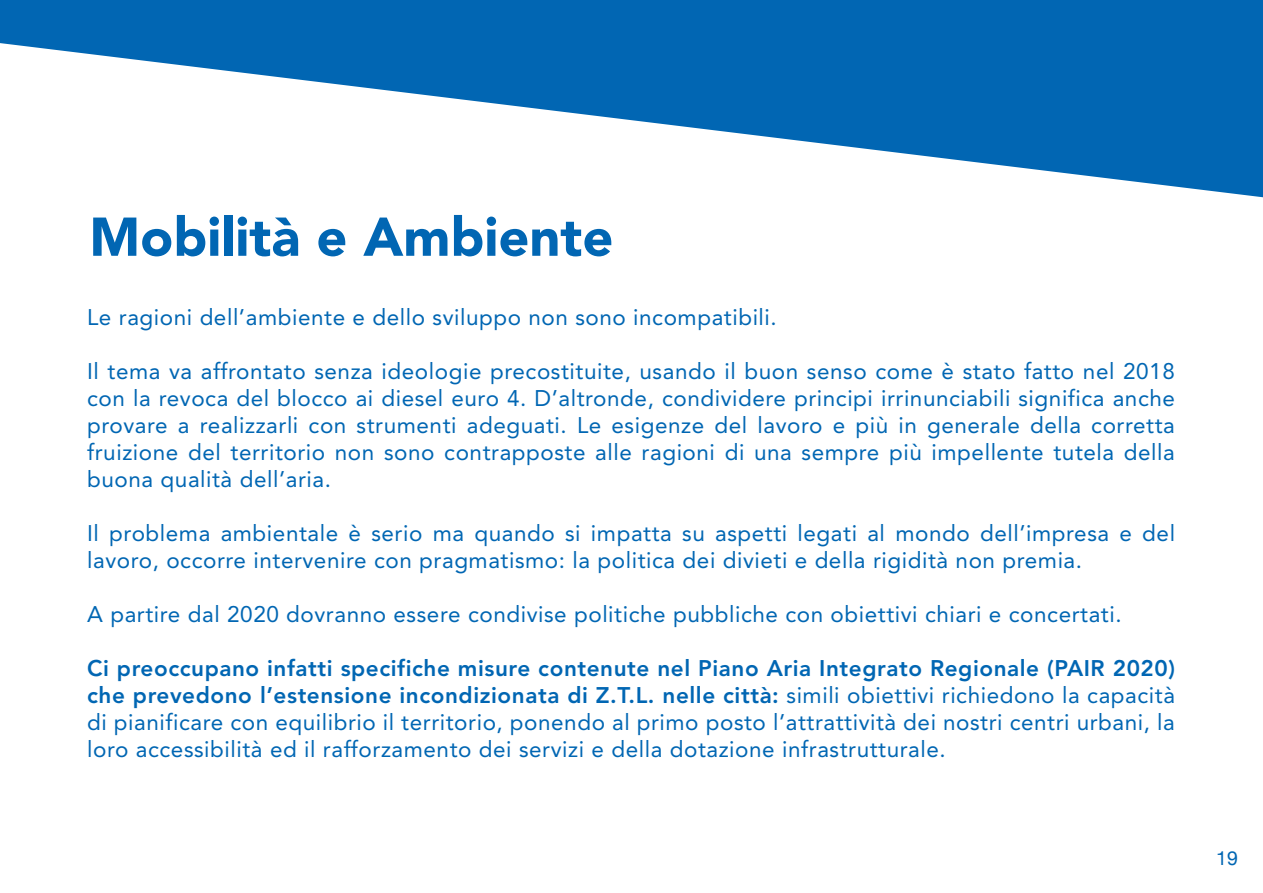
<style>
.page{position:relative;width:1263px;height:893px;background:#fff}
.page>*{position:absolute;margin:0;border:0;box-sizing:border-box;transform-origin:0 0}
.t1{font:900 54px "Avenir";color:#0166b3}
.t2{font:22.5px/27px "Avenir";letter-spacing:.025em;color:#0166b3;text-align:justify}
.t3{font:19.5px "Helvetica Neue";color:#0166b3}
.s1{font-weight:800}
</style>
<div class="page">
<svg style="left:0;top:0;width:1263px;height:197px;fill:#0166b3"></svg>
<p class="t1" style="left:89px;top:204px;width:526px">Mobilità e Ambiente</p>
<p class="t2" style="left:87px;top:304px;width:691px">Le ragioni dell’ambiente e dello sviluppo non sono incompatibili.</p>
<p class="t2" style="left:87px;top:358px;width:1089px">Il tema va affrontato senza ideologie precostituite, usando il buon senso come è stato fatto nel 2018 con la revoca del blocco ai diesel euro 4. D’altronde, condividere principi irrinunciabili significa anche provare a realizzarli con strumenti adeguati. Le esigenze del lavoro e più in generale della corretta fruizione del territorio non sono contrapposte alle ragioni di una sempre più impellente tutela della buona qualità dell’aria.</p>
<p class="t2" style="left:87px;top:520px;width:1089px">Il problema ambientale è serio ma quando si impatta su aspetti legati al mondo dell’impresa e del lavoro, occorre intervenire con pragmatismo: la politica dei divieti e della rigidità non premia.</p>
<p class="t2" style="left:87px;top:601px;width:1036px">A partire dal 2020 dovranno essere condivise politiche pubbliche con obiettivi chiari e concertati.</p>
<p class="t2" style="left:87px;top:655px;width:1089px"><span class="s1">Ci preoccupano infatti specifiche misure contenute nel Piano Aria Integrato Regionale (PAIR 2020) che prevedono l’estensione incondizionata di Z.T.L. nelle città:</span> simili obiettivi richiedono la capacità di pianificare con equilibrio il territorio, ponendo al primo posto l’attrattività dei nostri centri urbani, la loro accessibilità ed il rafforzamento dei servizi e della dotazione infrastrutturale.</p>
<p class="t3" style="left:1216px;top:844px;width:23px">19</p>
</div>
